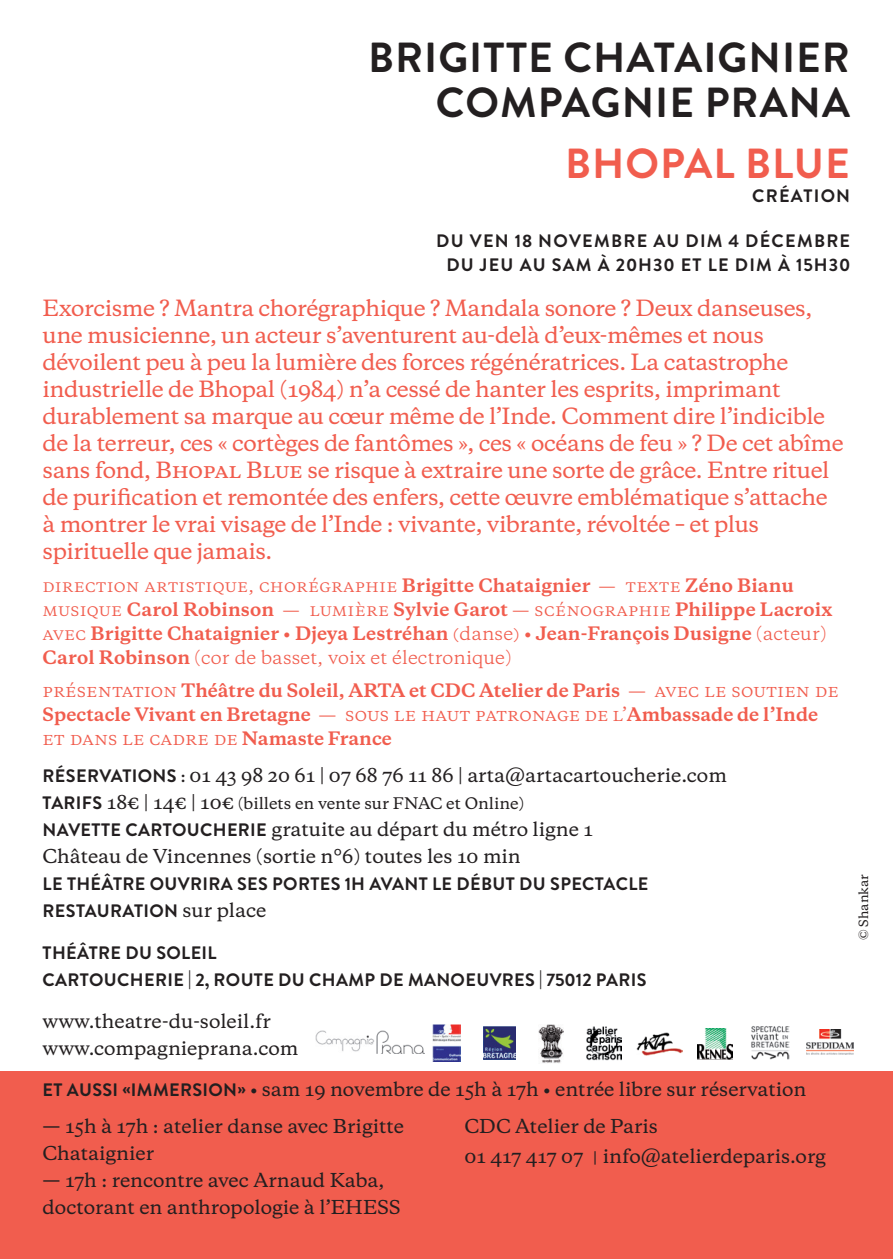
<style>
.page{position:relative;width:893px;height:1259px;background:#fff}
.page>*{position:absolute;margin:0;border:0;box-sizing:border-box;transform-origin:0 0}
.t1{font:700 42px/45px "Brandon Grotesque";letter-spacing:.025em;color:#231f20;text-align:right}
.t2{font:700 42px "Brandon Grotesque";letter-spacing:.025em;color:#f15d4e}
.t3{font:500 21px/27px "Galaxie Copernicus";letter-spacing:-.02em;color:#f15d4e}
.t4{font:500 18px/27px "Galaxie Copernicus";color:#231f20}
.t5{font:700 18px/27px "Brandon Grotesque";letter-spacing:.02em;color:#231f20}
.t6{font:700 18px/24px "Brandon Grotesque";letter-spacing:.07em;color:#231f20;text-align:center}
.t7{font:18px "Galaxie Copernicus";color:#f15d4e}
.t8{font:700 17.4px/24px "Galaxie Copernicus";letter-spacing:.005em;color:#f15d4e}
.t9{font:500 15px "Galaxie Copernicus";color:#231f20}
.t10{font:500 12px "Galaxie Copernicus";color:#231f20}
.s1{font-weight:400}
.s2{font-weight:400;font-size:18px}
.s3{font-weight:700;font-size:17.4px}
.s4{font-family:"Brandon Grotesque";font-weight:700}
.s5{font-family:"Brandon Grotesque";font-weight:700;font-size:18px}
.s6{font-size:18px}
.s7{font-family:"Galaxie Copernicus";font-weight:500}
</style>
<div class="page">
<div style="left:0;top:1071px;width:893px;height:188px;background:#f15d4e"></div>
<img style="left:538px;top:1024px;width:25px;height:39px">
<img style="left:587px;top:1026px;width:34px;height:34px">
<img style="left:636px;top:1032px;width:46px;height:23px">
<img style="left:751px;top:1026px;width:38px;height:34px">
<img style="left:432px;top:1024px;width:29px;height:37px">
<img style="left:484px;top:1026px;width:32px;height:33px">
<img style="left:315px;top:1030px;width:109px;height:23px">
<img style="left:697px;top:1028px;width:36px;height:31px">
<img style="left:806px;top:1029px;width:47px;height:25px">
<h1 class="t1" style="left:368px;top:36px;width:483px">BRIGITTE CHATAIGNIER<br>COMPAGNIE PRANA</h1>
<h1 class="t2" style="left:565px;top:134px;width:286px">BHOPAL BLUE</h1>
<p class="t6" style="left:752px;top:184px;width:99px">CRÉATION</p>
<p class="t6" style="left:436px;top:229px;width:416px">DU VEN 18 NOVEMBRE AU DIM 4 DÉCEMBRE<br>DU JEU AU SAM À 20H30 ET LE DIM À 15H30</p>
<p class="t3" style="left:43px;top:295px;width:803px">Exorcisme ? Mantra chorégraphique ? Mandala sonore ? Deux danseuses, une musicienne, un acteur s’aventurent au-delà d’eux-mêmes et nous dévoilent peu à peu la lumière des forces régénératrices. La catastrophe industrielle de Bhopal (1984) n’a cessé de hanter les esprits, imprimant durablement sa marque au cœur même de l’Inde. Comment dire l’indicible de la terreur, ces « cortèges de fantômes », ces « océans de feu » ? De cet abîme sans fond, Bhopal Blue se risque à extraire une sorte de grâce. Entre rituel de purification et remontée des enfers, cette œuvre emblématique s’attache à montrer le vrai visage de l’Inde : vivante, vibrante, révoltée – et plus spirituelle que jamais.</p>
<p class="t8" style="left:43px;top:574px;width:791px"><span class="s1">direction artistique, chorégraphie</span> Brigitte Chataignier <span class="s1">— texte</span> Zéno Bianu <span class="s1">musique</span> Carol Robinson <span class="s1">— lumière</span> Sylvie Garot <span class="s1">— scénographie</span> Philippe Lacroix <span class="s1">avec</span> Brigitte Chataignier • Djeya Lestréhan <span class="s1">(danse)</span> • Jean-François Dusigne <span class="s1">(acteur)<br></span>Carol Robinson <span class="s1">(cor de basset, voix et électronique)</span></p>
<p class="t8" style="left:43px;top:678px;width:798px"><span class="s2">présentation</span> Théâtre du Soleil, ARTA et CDC Atelier de Paris <span class="s2">— avec le soutien de<br></span>Spectacle Vivant en Bretagne <span class="s2">— sous le haut patronage de l’</span>Ambassade de l’Inde</p>
<p class="t7" style="left:43px;top:726px;width:351px">et dans le cadre de <span class="s3">Namaste France</span></p>
<p class="t4" style="left:43px;top:761px;width:686px"><span class="s4">RÉSERVATIONS :</span> 01 43 98 20 61 | 07 68 76 11 86 | arta@artacartoucherie.com</p>
<p class="t9" style="left:43px;top:793px;width:483px"><span class="s5">TARIFS</span> <span class="s6">18€ | 14€ | 10€</span> (billets en vente sur FNAC et Online)</p>
<p class="t4" style="left:43px;top:815px;width:552px"><span class="s4">NAVETTE CARTOUCHERIE</span> gratuite au départ du métro ligne 1<br>Château de Vincennes (sortie n°6) toutes les 10 min</p>
<p class="t5" style="left:43px;top:870px;width:607px">LE THÉÂTRE OUVRIRA SES PORTES 1H AVANT LE DÉBUT DU SPECTACLE<br>RESTAURATION <span class="s7">sur place</span></p>
<p class="t5" style="left:43px;top:939px;width:605px">THÉÂTRE DU SOLEIL<br>CARTOUCHERIE | 2, ROUTE DU CHAMP DE MANOEUVRES | 75012 PARIS</p>
<p class="t10" style="left:856px;top:940px;width:68px;rotate:-90deg">© Shankar</p>
<p class="t4" style="left:43px;top:1008px;width:257px">www.theatre-du-soleil.fr www.compagnieprana.com</p>
<p class="t4" style="left:43px;top:1076px;width:765px"><span class="s4">ET AUSSI «IMMERSION»</span> <span class="s3">•</span> sam 19 novembre de 15h à 17h <span class="s3">•</span> entrée libre sur réservation</p>
<p class="t4" style="left:43px;top:1112px;width:363px">— 15h à 17h : atelier danse avec Brigitte<br>Chataignier</p>
<p class="t4" style="left:43px;top:1166px;width:359px">— 17h : rencontre avec Arnaud Kaba, doctorant en anthropologie à l’EHESS</p>
<p class="t4" style="left:464px;top:1111px;width:363px;line-height:30px">CDC Atelier de Paris<br>01 417 417 07 | info@atelierdeparis.org</p>
</div>
